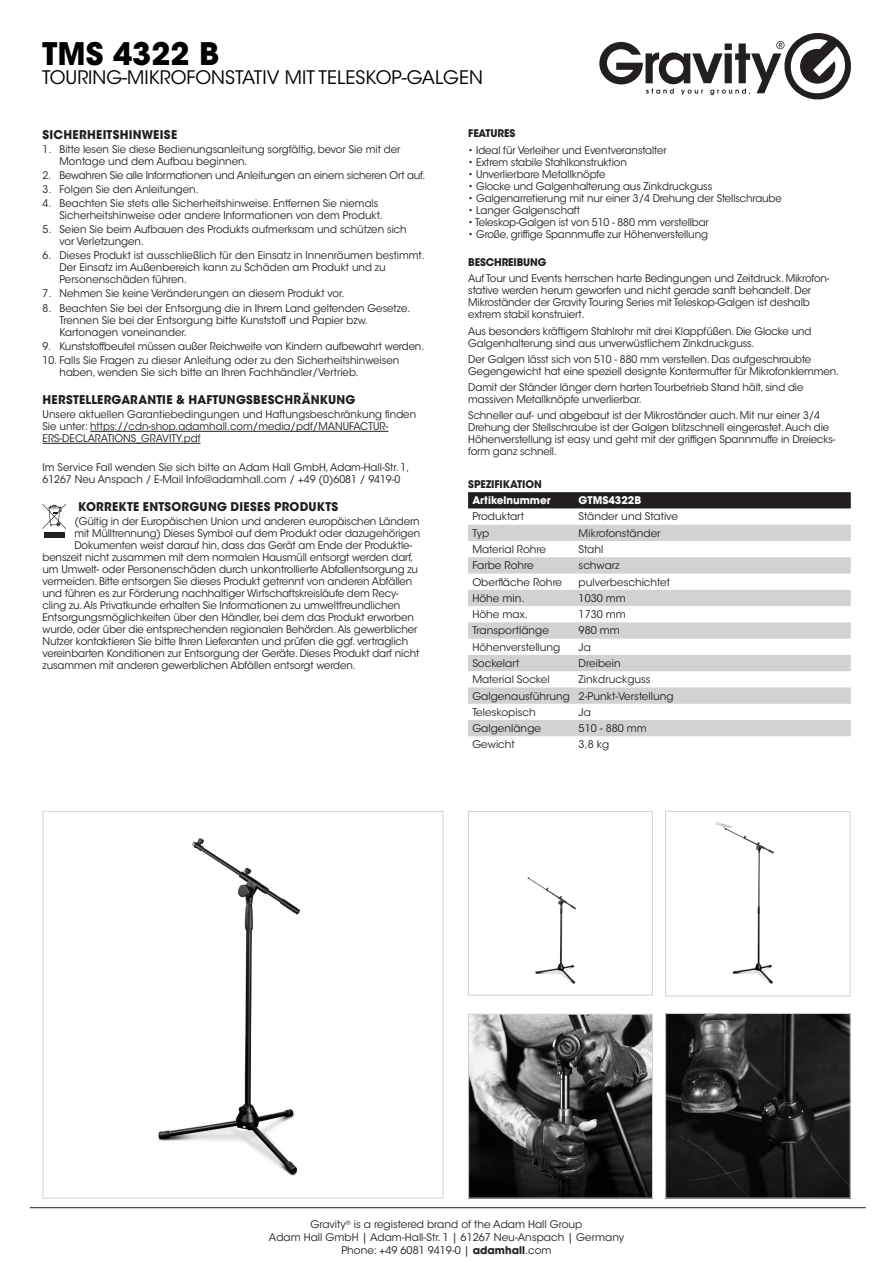
<style>
.page{position:relative;width:893px;height:1263px;background:#fff}
.page>*{position:absolute;margin:0;border:0;box-sizing:border-box;transform-origin:0 0}
.t1{font:700 30.9px "ITC Avant Garde Std";color:#030102}
.t2{font:18.6px "ITC Avant Garde Std";color:#030102}
.t3{font:700 12px "ITC Avant Garde Std";letter-spacing:.025em;color:#231f20}
.t4{font:10.5px/12px "ITC Avant Garde Std";letter-spacing:-.01em;color:#231f20}
.t5{font:700 10.5px "ITC Avant Garde Std";letter-spacing:-.01em;color:#231f20}
.t6{font:700 10.5px "ITC Avant Garde Std";color:#fff}
.s1{font-weight:700}
</style>
<div class="page">
<hr style="left:90px;top:431px;width:298px;height:1px;background:#231f20">
<hr style="left:43px;top:443px;width:158px;height:1px;background:#231f20">
<div style="left:44px;top:533px;width:21px;height:5px;background:#231f20"></div>
<svg style="left:43px;top:504px;width:23px;height:25px"></svg>
<svg style="left:599px;top:33px;width:252px;height:67px"></svg>
<hr style="left:30px;top:1207px;width:836px;height:1px;background:#231f20">
<div style="left:468px;top:492px;width:383px;height:16px;background:#231f20"></div>
<svg style="left:468px;top:525px;width:383px;height:211px;fill:#d1d2d4"></svg>
<img style="left:715px;top:822px;width:59px;height:162px">
<div style="left:665px;top:811px;width:185px;height:185px;border:1px solid #d1d2d4"></div>
<img style="left:527px;top:877px;width:49px;height:107px">
<div style="left:468px;top:811px;width:185px;height:184px;border:1px solid #d1d2d4"></div>
<img style="left:158px;top:838px;width:142px;height:338px">
<div style="left:43px;top:811px;width:400px;height:387px;border:1px solid #d1d2d4"></div>
<img style="left:667px;top:1015px;width:182px;height:181px">
<div style="left:665px;top:1013px;width:186px;height:185px;border:1px solid #d1d2d4"></div>
<img style="left:470px;top:1016px;width:181px;height:180px">
<div style="left:468px;top:1014px;width:185px;height:184px;border:1px solid #d1d2d4"></div>
<h1 class="t1" style="left:42px;top:34px;width:178px">TMS 4322 B</h1>
<h2 class="t2" style="left:42px;top:66px;width:442px">TOURING-MIKROFONSTATIV MIT TELESKOP-GALGEN</h2>
<p class="t3" style="left:43px;top:126px;width:136px">SICHERHEITSHINWEISE</p>
<p class="t4" style="left:60px;top:143px;width:342px;text-indent:-17px">1. Bitte lesen Sie diese Bedienungsanleitung sorgfältig, bevor Sie mit der<br>Montage und dem Aufbau beginnen.</p>
<p class="t4" style="left:43px;top:169px;width:384px">2. Bewahren Sie alle Informationen und Anleitungen an einem sicheren Ort auf.</p>
<p class="t4" style="left:43px;top:183px;width:158px">3. Folgen Sie den Anleitungen.</p>
<p class="t4" style="left:60px;top:197px;width:325px;text-indent:-17px">4. Beachten Sie stets alle Sicherheitshinweise. Entfernen Sie niemals<br>Sicherheitshinweise oder andere Informationen von dem Produkt.</p>
<p class="t4" style="left:60px;top:224px;width:349px;text-indent:-17px">5. Seien Sie beim Aufbauen des Produkts aufmerksam und schützen sich vor Verletzungen.</p>
<p class="t4" style="left:60px;top:250px;width:367px;text-indent:-17px">6. Dieses Produkt ist ausschließlich für den Einsatz in Innenräumen bestimmt.<br>Der Einsatz im Außenbereich kann zu Schäden am Produkt und zu<br>Personenschäden führen.</p>
<p class="t4" style="left:43px;top:288px;width:304px">7. Nehmen Sie keine Veränderungen an diesem Produkt vor.</p>
<p class="t4" style="left:60px;top:302px;width:352px;text-indent:-17px">8. Beachten Sie bei der Entsorgung die in Ihrem Land geltenden Gesetze.<br>Trennen Sie bei der Entsorgung bitte Kunststoff und Papier bzw.<br>Kartonagen voneinander.</p>
<p class="t4" style="left:43px;top:340px;width:383px">9. Kunststoffbeutel müssen außer Reichweite von Kindern aufbewahrt werden.</p>
<p class="t4" style="left:60px;top:354px;width:341px;text-indent:-17px">10. Falls Sie Fragen zu dieser Anleitung oder zu den Sicherheitshinweisen haben, wenden Sie sich bitte an Ihren Fachhändler/Vertrieb.</p>
<p class="t3" style="left:43px;top:392px;width:314px">HERSTELLERGARANTIE &amp; HAFTUNGSBESCHRÄNKUNG</p>
<p class="t4" style="left:43px;top:409px;width:375px">Unsere aktuellen Garantiebedingungen und Haftungsbeschränkung finden<br>Sie unter: https://cdn-shop.adamhall.com/media/pdf/MANUFACTUR-<br>ERS-DECLARATIONS_GRAVITY.pdf</p>
<p class="t4" style="left:43px;top:461px;width:368px">Im Service Fall wenden Sie sich bitte an Adam Hall GmbH, Adam-Hall-Str. 1,<br>61267 Neu Anspach / E-Mail Info@adamhall.com / +49 (0)6081 / 9419-0</p>
<p class="t3" style="left:78px;top:499px;width:262px">KORREKTE ENTSORGUNG DIESES PRODUKTS</p>
<p class="t4" style="left:74px;top:515px;width:347px">(Gültig in der Europäischen Union und anderen europäischen Ländern</p>
<p class="t4" style="left:74px;top:527px;width:347px">mit Mülltrennung) Dieses Symbol auf dem Produkt oder dazugehörigen</p>
<p class="t4" style="left:74px;top:539px;width:339px">Dokumenten weist darauf hin, dass das Gerät am Ende der Produktle-</p>
<p class="t4" style="left:43px;top:551px;width:373px">benszeit nicht zusammen mit dem normalen Hausmüll entsorgt werden darf,</p>
<p class="t4" style="left:43px;top:563px;width:377px">um Umwelt- oder Personenschäden durch unkontrollierte Abfallentsorgung zu</p>
<p class="t4" style="left:43px;top:575px;width:371px">vermeiden. Bitte entsorgen Sie dieses Produkt getrennt von anderen Abfällen</p>
<p class="t4" style="left:43px;top:587px;width:358px">und führen es zur Förderung nachhaltiger Wirtschaftskreisläufe dem Recy-</p>
<p class="t4" style="left:43px;top:599px;width:359px">cling zu. Als Privatkunde erhalten Sie Informationen zu umweltfreundlichen</p>
<p class="t4" style="left:43px;top:611px;width:373px">Entsorgungsmöglichkeiten über den Händler, bei dem das Produkt erworben</p>
<p class="t4" style="left:43px;top:623px;width:376px">wurde, oder über die entsprechenden regionalen Behörden. Als gewerblicher</p>
<p class="t4" style="left:43px;top:635px;width:367px">Nutzer kontaktieren Sie bitte Ihren Lieferanten und prüfen die ggf. vertraglich</p>
<p class="t4" style="left:43px;top:647px;width:378px">vereinbarten Konditionen zur Entsorgung der Geräte. Dieses Produkt darf nicht</p>
<p class="t4" style="left:43px;top:659px;width:315px">zusammen mit anderen gewerblichen Abfällen entsorgt werden.</p>
<p class="t5" style="left:468px;top:127px;width:48px">FEATURES</p>
<p class="t4" style="left:468px;top:144px;width:200px">• Ideal für Verleiher und Eventveranstalter</p>
<p class="t4" style="left:468px;top:156px;width:160px">• Extrem stabile Stahlkonstruktion</p>
<p class="t4" style="left:468px;top:168px;width:139px">• Unverlierbare Metallknöpfe</p>
<p class="t4" style="left:468px;top:180px;width:245px">• Glocke und Galgenhalterung aus Zinkdruckguss</p>
<p class="t4" style="left:468px;top:192px;width:315px">• Galgenarretierung mit nur einer 3/4 Drehung der Stellschraube</p>
<p class="t4" style="left:468px;top:204px;width:113px">• Langer Galgenschaft</p>
<p class="t4" style="left:468px;top:216px;width:242px">• Teleskop-Galgen ist von 510 - 880 mm verstellbar</p>
<p class="t4" style="left:468px;top:228px;width:241px">• Große, griffige Spannmuffe zur Höhenverstellung</p>
<p class="t5" style="left:468px;top:255px;width:80px">BESCHREIBUNG</p>
<p class="t4" style="left:468px;top:273px;width:363px">Auf Tour und Events herrschen harte Bedingungen und Zeitdruck. Mikrofon&shy;stative werden herum geworfen und nicht gerade sanft behandelt. Der Mikroständer der Gravity Touring Series mit Teleskop-Galgen ist deshalb extrem stabil konstruiert.</p>
<p class="t4" style="left:468px;top:325px;width:345px">Aus besonders kräftigem Stahlrohr mit drei Klappfüßen. Die Glocke und<br>Galgenhalterung sind aus unverwüstlichem Zinkdruckguss.</p>
<p class="t4" style="left:468px;top:353px;width:372px">Der Galgen lässt sich von 510 - 880 mm verstellen. Das aufgeschraubte<br>Gegengewicht hat eine speziell designte Kontermutter für Mikrofonklemmen.</p>
<p class="t4" style="left:468px;top:381px;width:337px">Damit der Ständer länger dem harten Tourbetrieb Stand hält, sind die massiven Metallknöpfe unverlierbar.</p>
<p class="t4" style="left:468px;top:410px;width:369px">Schneller auf- und abgebaut ist der Mikroständer auch. Mit nur einer 3/4<br>Drehung der Stellschraube ist der Galgen blitzschnell eingerastet. Auch die Höhenverstellung ist easy und geht mit der griffigen Spannmuffe in Dreiecks&shy;form ganz schnell.</p>
<p class="t5" style="left:468px;top:477px;width:75px">SPEZIFIKATION</p>
<p class="t6" style="left:472px;top:493px;width:80px">Artikelnummer</p>
<p class="t6" style="left:579px;top:493px;width:64px">GTMS4322B</p>
<p class="t4" style="left:472px;top:511px;width:53px">Produktart</p>
<p class="t4" style="left:579px;top:511px;width:101px">Ständer und Stative</p>
<p class="t4" style="left:472px;top:527px;width:19px">Typ</p>
<p class="t4" style="left:579px;top:527px;width:84px">Mikrofonständer</p>
<p class="t4" style="left:472px;top:543px;width:75px">Material Rohre</p>
<p class="t4" style="left:579px;top:543px;width:26px">Stahl</p>
<p class="t4" style="left:472px;top:560px;width:63px">Farbe Rohre</p>
<p class="t4" style="left:579px;top:560px;width:43px">schwarz</p>
<p class="t4" style="left:472px;top:576px;width:91px">Oberfläche Rohre</p>
<p class="t4" style="left:579px;top:576px;width:93px">pulverbeschichtet</p>
<p class="t4" style="left:472px;top:592px;width:54px">Höhe min.</p>
<p class="t4" style="left:579px;top:592px;width:49px">1030 mm</p>
<p class="t4" style="left:472px;top:608px;width:57px">Höhe max.</p>
<p class="t4" style="left:579px;top:608px;width:49px">1730 mm</p>
<p class="t4" style="left:472px;top:625px;width:78px">Transportlänge</p>
<p class="t4" style="left:579px;top:625px;width:43px">980 mm</p>
<p class="t4" style="left:472px;top:641px;width:90px">Höhenverstellung</p>
<p class="t4" style="left:579px;top:641px;width:14px">Ja</p>
<p class="t4" style="left:472px;top:657px;width:48px">Sockelart</p>
<p class="t4" style="left:579px;top:657px;width:44px">Dreibein</p>
<p class="t4" style="left:472px;top:673px;width:79px">Material Sockel</p>
<p class="t4" style="left:472px;top:671px;width:203px;line-height:16.4px;text-indent:106px">Zinkdruckguss<br>Galgenausführung 2-Punkt-Verstellung<br>Teleskopisch</p>
<p class="t4" style="left:579px;top:706px;width:14px">Ja</p>
<p class="t4" style="left:472px;top:722px;width:70px">Galgenlänge</p>
<p class="t4" style="left:579px;top:722px;width:70px">510 - 880 mm</p>
<p class="t4" style="left:472px;top:739px;width:44px">Gewicht</p>
<p class="t4" style="left:579px;top:739px;width:32px">3,8 kg</p>
<p class="t4" style="left:269px;top:1218px;width:357px;line-height:12.6px;text-align:center">Gravity<sup>®</sup> is a registered brand of the Adam Hall Group<br>Adam Hall GmbH | Adam-Hall-Str. 1 | 61267 Neu-Anspach | Germany<br>Phone: +49 6081 9419-0 | <span class="s1">adamhall</span>.com</p>
</div>
